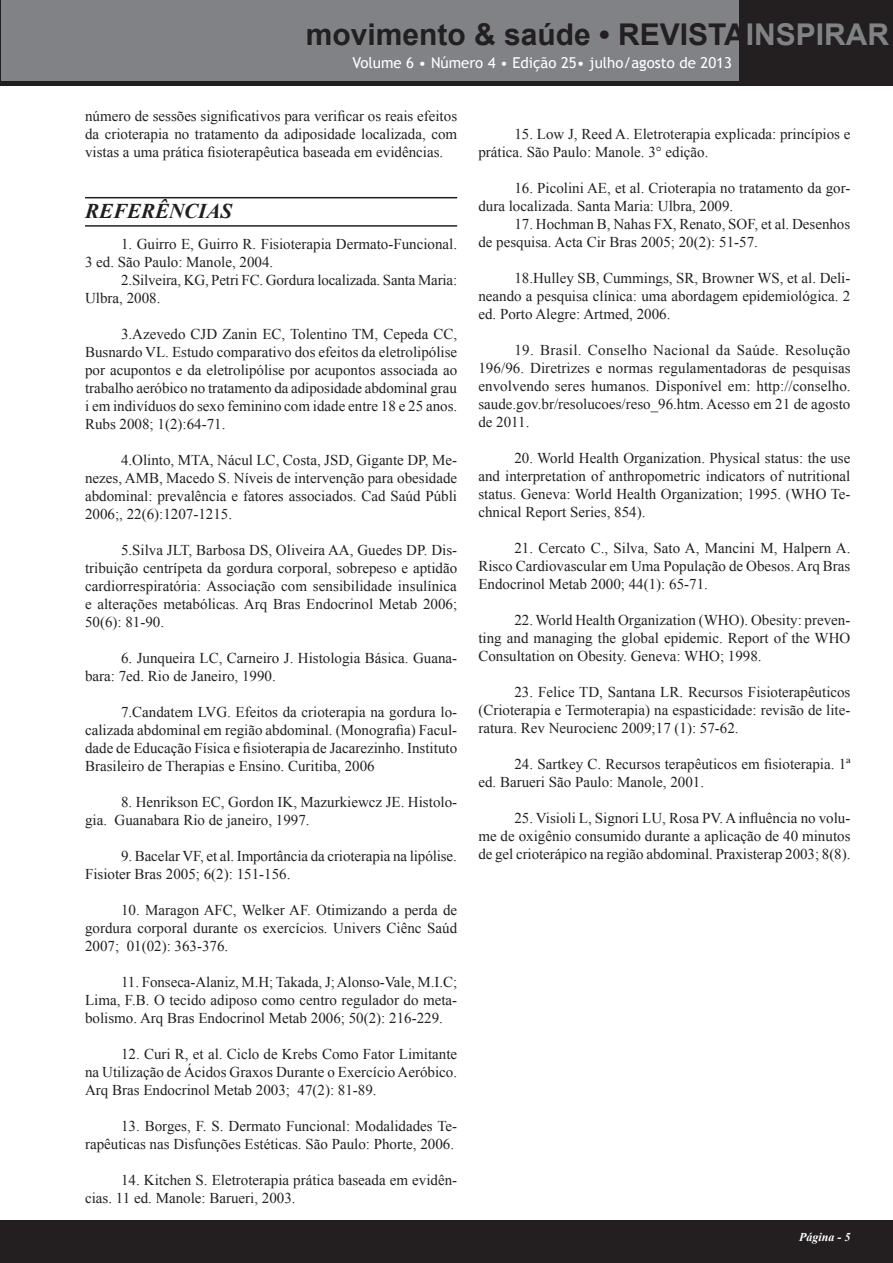
<style>
.page{position:relative;width:893px;height:1263px;background:#fff}
.page>*{position:absolute;margin:0;border:0;box-sizing:border-box;transform-origin:0 0}
.t1{font:700 30px "Arial";color:#231f20}
.t2{font:italic 700 21px "Times New Roman";color:#231f20}
.t3{font:15px/18px "Times New Roman";color:#231f20;text-align:justify}
.t4{font:15px "Trebuchet MS";color:#fff}
.t5{font:italic 700 12px "Times New Roman";color:#fff}
.s1{color:#808285}
</style>
<div class="page">
<div style="left:0;top:1220px;width:893px;height:43px;background:#231f20"></div>
<div style="left:0;top:0;width:893px;height:85px;background:#231f20"></div>
<div style="left:2px;top:0;width:737px;height:80px;background:#808285"></div>
<hr style="left:85px;top:197px;width:372px;height:1px;background:#231f20">
<hr style="left:85px;top:225px;width:372px;height:2px;background:#231f20">
<h1 class="t1" style="left:306px;top:15px;width:585px">movimento &amp; saúde • REVISTA<span class="s1">INSPIRAR</span></h1>
<p class="t4" style="left:353px;top:54px;width:381px">Volume 6 • Número 4 • Edição 25• julho/agosto de 2013</p>
<p class="t3" style="left:85px;top:107px;width:374px">número de sessões significativos para verificar os reais efeitos da crioterapia no tratamento da adiposidade localizada, com vistas a uma prática fisioterapêutica baseada em evidências.</p>
<h2 class="t2" style="left:85px;top:196px;width:149px">REFERÊNCIAS</h2>
<p class="t3" style="left:85px;top:235px;width:374px;text-indent:36px">1. Guirro E, Guirro R. Fisioterapia Dermato-Funcional.<br>3 ed. São Paulo: Manole, 2004.</p>
<p class="t3" style="left:85px;top:271px;width:374px;text-indent:36px">2.Silveira, KG, Petri FC. Gordura localizada. Santa Maria:<br>Ulbra, 2008.</p>
<p class="t3" style="left:85px;top:325px;width:374px;text-indent:36px">3.Azevedo CJD Zanin EC, Tolentino TM, Cepeda CC, Busnardo VL. Estudo comparativo dos efeitos da eletrolipólise por acupontos e da eletrolipólise por acupontos associada ao trabalho aeróbico no tratamento da adiposidade abdominal grau i em indivíduos do sexo feminino com idade entre 18 e 25 anos.<br>Rubs 2008; 1(2):64-71.</p>
<p class="t3" style="left:85px;top:451px;width:374px;text-indent:36px">4.Olinto, MTA, Nácul LC, Costa, JSD, Gigante DP, Me&shy;nezes, AMB, Macedo S. Níveis de intervenção para obesidade abdominal: prevalência e fatores associados. Cad Saúd Públi 2006;, 22(6):1207-1215.</p>
<p class="t3" style="left:85px;top:541px;width:374px;text-indent:36px">5.Silva JLT, Barbosa DS, Oliveira AA, Guedes DP. Dis&shy;tribuição centrípeta da gordura corporal, sobrepeso e aptidão cardiorrespiratória: Associação com sensibilidade insulínica e alterações metabólicas. Arq Bras Endocrinol Metab 2006; 50(6): 81-90.</p>
<p class="t3" style="left:85px;top:649px;width:374px;text-indent:36px">6. Junqueira LC, Carneiro J. Histologia Básica. Guana&shy;bara: 7ed. Rio de Janeiro, 1990.</p>
<p class="t3" style="left:85px;top:703px;width:374px;text-indent:36px">7.Candatem LVG. Efeitos da crioterapia na gordura lo&shy;calizada abdominal em região abdominal. (Monografia) Facul&shy;dade de Educação Física e fisioterapia de Jacarezinho. Instituto Brasileiro de Therapias e Ensino. Curitiba, 2006</p>
<p class="t3" style="left:85px;top:793px;width:374px;text-indent:36px">8. Henrikson EC, Gordon IK, Mazurkiewcz JE. Histolo&shy;gia. Guanabara Rio de janeiro, 1997.</p>
<p class="t3" style="left:85px;top:847px;width:373px;text-indent:36px">9. Bacelar VF, et al. Importância da crioterapia na lipólise.<br>Fisioter Bras 2005; 6(2): 151-156.</p>
<p class="t3" style="left:85px;top:901px;width:374px;text-indent:36px">10. Maragon AFC, Welker AF. Otimizando a perda de gordura corporal durante os exercícios. Univers Ciênc Saúd 2007; 01(02): 363-376.</p>
<p class="t3" style="left:85px;top:973px;width:374px;text-indent:36px">11. Fonseca-Alaniz, M.H; Takada, J; Alonso-Vale, M.I.C; Lima, F.B. O tecido adiposo como centro regulador do meta&shy;bolismo. Arq Bras Endocrinol Metab 2006; 50(2): 216-229.</p>
<p class="t3" style="left:85px;top:1045px;width:374px;text-indent:36px">12. Curi R, et al. Ciclo de Krebs Como Fator Limitante na Utilização de Ácidos Graxos Durante o Exercício Aeróbico.<br>Arq Bras Endocrinol Metab 2003; 47(2): 81-89.</p>
<p class="t3" style="left:85px;top:1117px;width:374px;text-align:right">13. Borges, F. S. Dermato Funcional: Modalidades Te&shy;rapêuticas nas Disfunções Estéticas. São Paulo: Phorte, 2006.</p>
<p class="t3" style="left:85px;top:1171px;width:374px;text-indent:36px">14. Kitchen S. Eletroterapia prática baseada em evidên&shy;cias. 11 ed. Manole: Barueri, 2003.</p>
<p class="t3" style="left:478px;top:125px;width:374px;text-indent:36px">15. Low J, Reed A. Eletroterapia explicada: princípios e prática. São Paulo: Manole. 3° edição.</p>
<p class="t3" style="left:478px;top:179px;width:374px;text-indent:36px">16. Picolini AE, et al. Crioterapia no tratamento da gor&shy;dura localizada. Santa Maria: Ulbra, 2009.</p>
<p class="t3" style="left:478px;top:215px;width:373px;text-indent:36px">17. Hochman B, Nahas FX, Renato, SOF, et al. Desenhos de pesquisa. Acta Cir Bras 2005; 20(2): 51-57.</p>
<p class="t3" style="left:478px;top:269px;width:374px;text-indent:36px">18.Hulley SB, Cummings, SR, Browner WS, et al. Deli&shy;neando a pesquisa clínica: uma abordagem epidemiológica. 2 ed. Porto Alegre: Artmed, 2006.</p>
<p class="t3" style="left:478px;top:341px;width:374px;text-indent:36px">19. Brasil. Conselho Nacional da Saúde. Resolução 196/96. Diretrizes e normas regulamentadoras de pesquisas envolvendo seres humanos. Disponível em: http://conselho. saude.gov.br/resolucoes/reso_96.htm. Acesso em 21 de agosto de 2011.</p>
<p class="t3" style="left:478px;top:449px;width:374px;text-indent:36px">20. World Health Organization. Physical status: the use and interpretation of anthropometric indicators of nutritional status. Geneva: World Health Organization; 1995. (WHO Te&shy;chnical Report Series, 854).</p>
<p class="t3" style="left:478px;top:539px;width:374px;text-indent:36px">21. Cercato C., Silva, Sato A, Mancini M, Halpern A.<br>Risco Cardiovascular em Uma População de Obesos. Arq Bras Endocrinol Metab 2000; 44(1): 65-71.</p>
<p class="t3" style="left:478px;top:611px;width:374px;text-indent:36px">22. World Health Organization (WHO). Obesity: preven&shy;ting and managing the global epidemic. Report of the WHO Consultation on Obesity. Geneva: WHO; 1998.</p>
<p class="t3" style="left:478px;top:683px;width:374px;text-indent:36px">23. Felice TD, Santana LR. Recursos Fisioterapêuticos (Crioterapia e Termoterapia) na espasticidade: revisão de lite&shy;ratura. Rev Neurocienc 2009;17 (1): 57-62.</p>
<p class="t3" style="left:478px;top:755px;width:374px;text-indent:36px">24. Sartkey C. Recursos terapêuticos em fisioterapia. 1ª ed. Barueri São Paulo: Manole, 2001.</p>
<p class="t3" style="left:478px;top:809px;width:374px;text-indent:36px">25. Visioli L, Signori LU, Rosa PV. A influência no volu&shy;me de oxigênio consumido durante a aplicação de 40 minutos de gel crioterápico na região abdominal. Praxisterap 2003; 8(8).</p>
<p class="t5" style="left:799px;top:1229px;width:53px">Página - 5</p>
</div>
